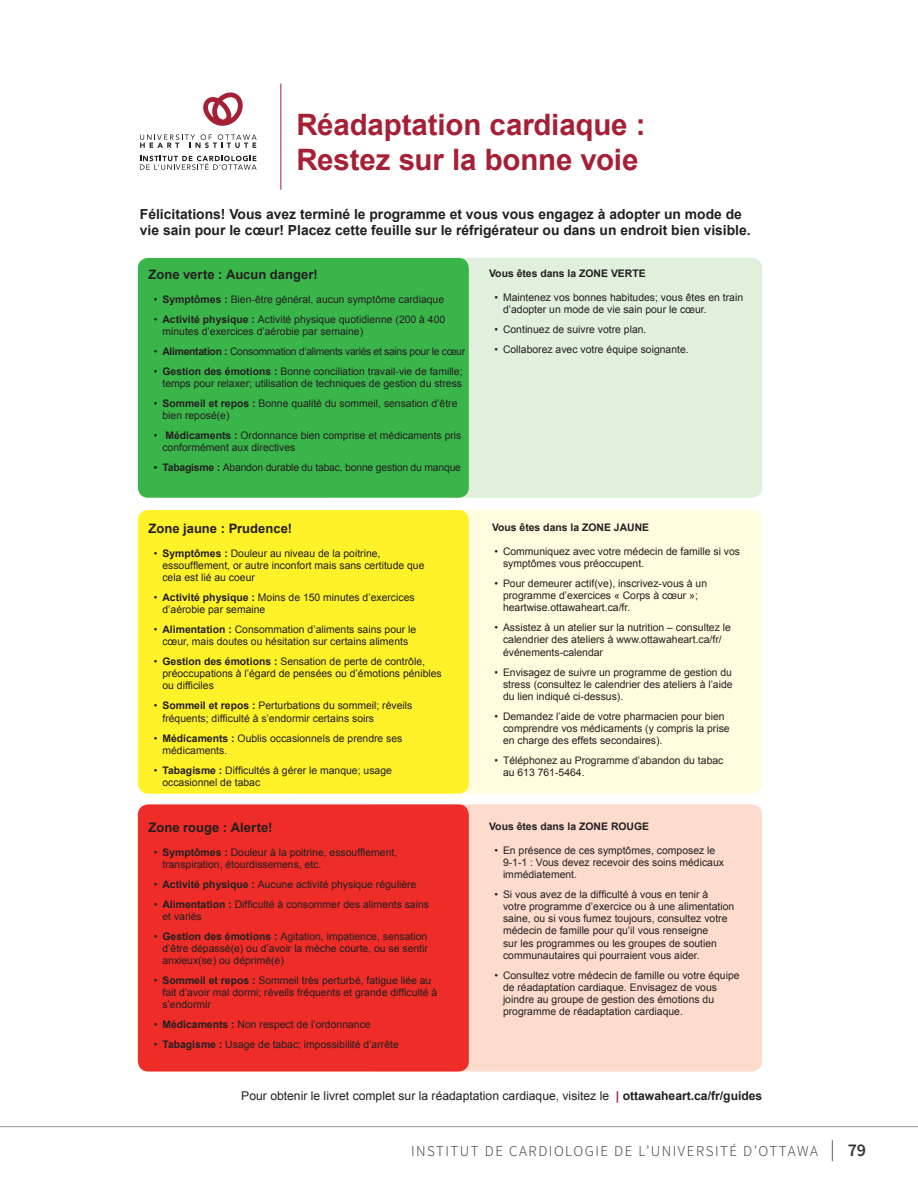
<style>
.page{position:relative;width:918px;height:1188px;background:#fff}
.page>*{position:absolute;margin:0;border:0;box-sizing:border-box;transform-origin:0 0}
.t1{font:700 29.55px/35.4px "Arial";letter-spacing:-.005em;color:#a62035}
.t2{font:300 15px "Source Sans Pro";letter-spacing:.1em;color:#323232}
.t3{font:700 13.95px/16.6px "Arial";color:#231f20}
.t4{font:700 13.05px "Arial";color:#231f20}
.t5{font:12.15px "Arial";color:#231f20}
.t6{font:10.35px/12.1px "Arial";color:#231f20}
.t7{font:700 10.35px "Arial";color:#231f20}
.t8{font:10.35px "Arial";letter-spacing:-.03em;color:#231f20}
.t9{font:10.35px "Arial";letter-spacing:-.02em;color:#231f20}
.s1{font-weight:700}
.s2{font-weight:700;color:#a62035}
.s3{font-size:21px}
.s4{font-weight:600;font-size:18px}
</style>
<div class="page">
<hr style="left:0;top:1126px;width:918px;height:1px;background:#919396">
<div style="left:364px;top:804px;width:398px;height:268px;background:#fddcce;border-radius:10px"></div>
<svg style="left:203px;top:92px;width:40px;height:34px"></svg>
<svg style="left:140px;top:156px;width:117px;height:14px"></svg>
<svg style="left:140px;top:134px;width:117px;height:14px"></svg>
<hr style="left:280px;top:84px;width:1px;height:106px;background:#a62035">
<div style="left:324px;top:258px;width:438px;height:240px;background:#e1efdd;border-radius:10px"></div>
<div style="left:138px;top:258px;width:331px;height:240px;background:#3ab54a;border-radius:10px"></div>
<div style="left:287px;top:510px;width:475px;height:284px;background:#fffce0;border-radius:10px"></div>
<div style="left:138px;top:510px;width:331px;height:284px;background:#fff229;border-radius:10px"></div>
<div style="left:138px;top:804px;width:331px;height:268px;background:#ee2d28;border-radius:10px"></div>
<p class="t1" style="left:296px;top:107px;width:351px">Réadaptation cardiaque :<br>Restez sur la bonne voie</p>
<p class="t3" style="left:140px;top:206px;width:612px">Félicitations! Vous avez terminé le programme et vous vous engagez à adopter un mode de vie sain pour le cœur! Placez cette feuille sur le réfrigérateur ou dans un endroit bien visible.</p>
<p class="t4" style="left:149px;top:266px;width:171px">Zone verte : Aucun danger!</p>
<p class="t6" style="left:154px;top:293px;width:292px">• <span class="s1">Symptômes :</span> Bien-être général, aucun symptôme cardiaque</p>
<p class="t6" style="left:162px;top:313px;width:284px;text-indent:-9px">• <span class="s1">Activité physique :</span> Activité physique quotidienne (200 à 400 minutes d’exercices d’aérobie par semaine)</p>
<p class="t8" style="left:154px;top:345px;width:313px">• <span class="s1">Alimentation :</span> Consommation d’aliments variés et sains pour le cœur</p>
<p class="t6" style="left:154px;top:365px;width:310px;text-align:right">• <span class="s1">Gestion des émotions :</span> Bonne conciliation travail-vie de famille; temps pour relaxer; utilisation de techniques de gestion du stress</p>
<p class="t6" style="left:162px;top:398px;width:297px;text-indent:-9px">• <span class="s1">Sommeil et repos :</span> Bonne qualité du sommeil, sensation d’être bien reposé(e)</p>
<p class="t6" style="left:162px;top:430px;width:301px;text-indent:-9px">• <span class="s1">Médicaments :</span> Ordonnance bien comprise et médicaments pris conformément aux directives</p>
<p class="t9" style="left:154px;top:461px;width:309px"><span class="s1">• Tabagisme :</span> Abandon durable du tabac, bonne gestion du manque</p>
<p class="t4" style="left:149px;top:520px;width:145px">Zone jaune : Prudence!</p>
<p class="t6" style="left:162px;top:547px;width:264px;text-indent:-9px">• <span class="s1">Symptômes :</span> Douleur au niveau de la poitrine, essoufflement, or autre inconfort mais sans certitude que cela est lié au coeur</p>
<p class="t6" style="left:162px;top:591px;width:254px;text-indent:-9px">• <span class="s1">Activité physique :</span> Moins de 150 minutes d’exercices d’aérobie par semaine</p>
<p class="t6" style="left:154px;top:623px;width:264px;text-align:center">• <span class="s1">Alimentation :</span> Consommation d’aliments sains pour le cœur, mais doutes ou hésitation sur certains aliments</p>
<p class="t6" style="left:162px;top:656px;width:281px;text-indent:-9px">• <span class="s1">Gestion des émotions :</span> Sensation de perte de contrôle, préoccupations à l’égard de pensées ou d’émotions pénibles ou difficiles</p>
<p class="t6" style="left:162px;top:700px;width:251px;text-indent:-9px">• <span class="s1">Sommeil et repos :</span> Perturbations du sommeil; réveils fréquents; difficulté à s’endormir certains soirs</p>
<p class="t6" style="left:162px;top:732px;width:242px;text-indent:-9px">• <span class="s1">Médicaments :</span> Oublis occasionnels de prendre ses médicaments.</p>
<p class="t6" style="left:162px;top:764px;width:231px;text-indent:-9px">• <span class="s1">Tabagisme :</span> Difficultés à gérer le manque; usage occasionnel de tabac</p>
<p class="t4" style="left:149px;top:818px;width:125px">Zone rouge : Alerte!</p>
<p class="t6" style="left:162px;top:846px;width:236px;text-indent:-9px">• <span class="s1">Symptômes :</span> Douleur à la poitrine, essoufflement, transpiration, étourdissemens, etc.</p>
<p class="t6" style="left:154px;top:878px;width:264px">• <span class="s1">Activité physique :</span> Aucune activité physique régulière</p>
<p class="t6" style="left:162px;top:898px;width:268px;text-indent:-9px">• <span class="s1">Alimentation :</span> Difficulté à consommer des aliments sains et variés</p>
<p class="t6" style="left:162px;top:930px;width:267px;text-align:justify;text-indent:-9px">• <span class="s1">Gestion des émotions :</span> Agitation, impatience, sensation d’être dépassé(e) ou d’avoir la mèche courte, ou se sentir anxieux(se) ou déprimé(e)</p>
<p class="t6" style="left:162px;top:974px;width:276px;text-indent:-9px">• <span class="s1">Sommeil et repos :</span> Sommeil très perturbé, fatigue liée au fait d’avoir mal dormi; réveils fréquents et grande difficulté à s’endormir</p>
<p class="t6" style="left:154px;top:1019px;width:218px">• <span class="s1">Médicaments :</span> Non respect de l’ordonnance</p>
<p class="t6" style="left:154px;top:1039px;width:247px">• <span class="s1">Tabagisme :</span> Usage de tabac; impossibilité d’arrête</p>
<p class="t7" style="left:489px;top:267px;width:158px">Vous êtes dans la ZONE VERTE</p>
<p class="t6" style="left:503px;top:292px;width:242px;text-indent:-9px">• Maintenez vos bonnes habitudes; vous êtes en train d’adopter un mode de vie sain pour le cœur.</p>
<p class="t6" style="left:494px;top:324px;width:154px">• Continuez de suivre votre plan.</p>
<p class="t6" style="left:494px;top:344px;width:196px">• Collaborez avec votre équipe soignante.</p>
<p class="t7" style="left:492px;top:521px;width:159px">Vous êtes dans la ZONE JAUNE</p>
<p class="t6" style="left:503px;top:545px;width:239px;text-indent:-9px">• Communiquez avec votre médecin de famille si vos symptômes vous préoccupent.</p>
<p class="t6" style="left:503px;top:577px;width:206px;text-indent:-9px">• Pour demeurer actif(ve), inscrivez-vous à un programme d’exercices « Corps à cœur »; heartwise.ottawaheart.ca/fr.</p>
<p class="t6" style="left:503px;top:622px;width:229px;text-indent:-9px">• Assistez à un atelier sur la nutrition ‒ consultez le calendrier des ateliers à www.ottawaheart.ca/fr/ événements-calendar</p>
<p class="t6" style="left:503px;top:666px;width:231px;text-align:justify;text-indent:-9px">• Envisagez de suivre un programme de gestion du stress (consultez le calendrier des ateliers à l’aide du lien indiqué ci-dessus).</p>
<p class="t6" style="left:503px;top:710px;width:228px;text-indent:-9px">• Demandez l’aide de votre pharmacien pour bien comprendre vos médicaments (y compris la prise en charge des effets secondaires).</p>
<p class="t6" style="left:503px;top:754px;width:222px;text-indent:-9px">• Téléphonez au Programme d’abandon du tabac au 613 761-5464.</p>
<p class="t7" style="left:489px;top:819px;width:162px">Vous êtes dans la ZONE ROUGE</p>
<p class="t6" style="left:503px;top:844px;width:222px;text-indent:-9px">• En présence de ces symptômes, composez le<br>9-1-1 : Vous devez recevoir des soins médicaux immédiatement.</p>
<p class="t6" style="left:503px;top:888px;width:233px;text-indent:-9px">• Si vous avez de la difficulté à vous en tenir à<br>votre programme d’exercice ou à une alimentation saine, ou si vous fumez toujours, consultez votre médecin de famille pour qu’il vous renseigne<br>sur les programmes ou les groupes de soutien communautaires qui pourraient vous aider.</p>
<p class="t6" style="left:503px;top:969px;width:238px;text-indent:-9px">• Consultez votre médecin de famille ou votre équipe de réadaptation cardiaque. Envisagez de vous joindre au groupe de gestion des émotions du programme de réadaptation cardiaque.</p>
<p class="t5" style="left:241px;top:1088px;width:523px">Pour obtenir le livret complet sur la réadaptation cardiaque, visitez le <span class="s2">|</span> <span class="s1">ottawaheart.ca/fr/guides</span></p>
<h2 class="t2" style="left:411px;top:1142px;width:457px">INSTITUT DE CARDIOLOGIE DE L’UNIVERSITÉ D’OTTAWA <span class="s3">|</span> <span class="s4">79</span></h2>
</div>
